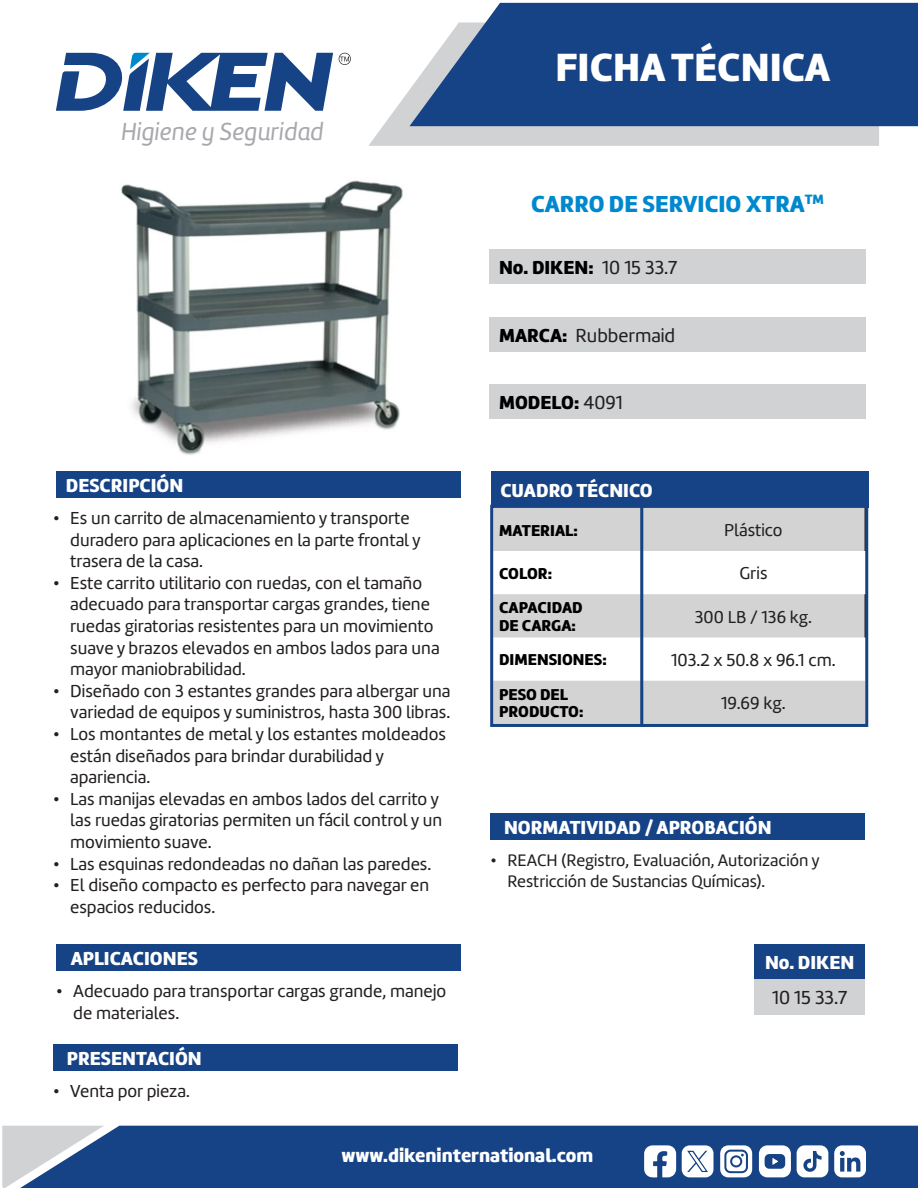
<style>
.page{position:relative;width:918px;height:1188px;background:#fff}
.page>*{position:absolute;margin:0;border:0;box-sizing:border-box;transform-origin:0 0}
.t1{font:40.8px "Amelia Basic Black";color:#fff}
.t2{font:25.5px "Amelia Basic Italic";color:#a8a9ad}
.t3{font:24px "Amelia Basic Black";color:#0088ce}
.t4{font:19.5px "Amelia Basic Black";color:#fff}
.t5{font:19.5px "Amelia Basic Black";color:#000}
.t6{font:19.5px "Amelia Basic";color:#231f20}
.t7{font:18px/21.6px "Amelia Basic";color:#231f20}
.t8{font:17.85px "Amelia Basic";color:#231f20}
.t9{font:17.25px/20.7px "Amelia Basic";color:#231f20}
.t10{font:16.35px/17.9px "Amelia Basic Black";color:#000}
.s1{font-size:17.25px}
.s2{font-family:"Amelia Basic";color:#231f20}
.s3{font-family:"Amelia Basic Black";color:#000}
</style>
<div class="page">
<div style="left:104px;top:1126px;width:814px;height:62px;background:#164386"></div>
<svg style="left:2px;top:1126px;width:102px;height:62px;background:#96a6be"></svg>
<svg style="left:368px;top:91px;width:511px;height:55px;background:#d4d5d7"></svg>
<svg style="left:409px;top:3px;width:509px;height:123px;background:#29528f"></svg>
<svg style="left:56px;top:53px;width:277px;height:58px"></svg>
<svg style="left:339px;top:53px;width:12px;height:12px"></svg>
<svg style="left:682px;top:1145px;width:31px;height:32px"></svg>
<svg style="left:644px;top:1145px;width:32px;height:33px"></svg>
<svg style="left:720px;top:1145px;width:32px;height:32px"></svg>
<div style="left:732px;top:1157px;width:8px;height:8px;background:#fff;border-radius:50%"></div>
<svg style="left:759px;top:1145px;width:32px;height:32px"></svg>
<svg style="left:797px;top:1145px;width:69px;height:32px"></svg>
<img style="left:121px;top:180px;width:282px;height:275px">
<div style="left:491px;top:471px;width:378px;height:36px;background:#164386"></div>
<div style="left:489px;top:249px;width:377px;height:34px;background:#d1d2d4"></div>
<div style="left:489px;top:317px;width:377px;height:34px;background:#d1d2d4"></div>
<div style="left:489px;top:385px;width:377px;height:34px;background:#d1d2d4"></div>
<div style="left:56px;top:471px;width:405px;height:27px;background:#164386"></div>
<div style="left:56px;top:944px;width:405px;height:27px;background:#164386"></div>
<div style="left:53px;top:1044px;width:405px;height:27px;background:#164386"></div>
<div style="left:755px;top:944px;width:110px;height:35px;background:#164386"></div>
<div style="left:755px;top:979px;width:110px;height:35px;background:#d1d2d4"></div>
<svg style="left:494px;top:509px;width:370px;height:128px;fill:#d2d3d2"></svg>
<div style="left:494px;top:681px;width:370px;height:42px;background:#d2d3d2"></div>
<div style="left:490px;top:505px;width:378px;height:222px;border:3px solid #164386"></div>
<hr style="left:640px;top:505px;width:3px;height:222px;background:#164386">
<div style="left:491px;top:814px;width:374px;height:26px;background:#164386"></div>
<h2 class="t2" style="left:121px;top:117px;width:204px">Higiene y Seguridad</h2>
<p class="t4" style="left:66px;top:473px;width:119px">DESCRIPCIÓN</p>
<p class="t7" style="left:70px;top:507px;width:352px;text-indent:-17px">• Es un carrito de almacenamiento y transporte duradero para aplicaciones en la parte frontal y trasera de la casa.</p>
<p class="t7" style="left:70px;top:572px;width:371px;text-indent:-17px">• Este carrito utilitario con ruedas, con el tamaño adecuado para transportar cargas grandes, tiene ruedas giratorias resistentes para un movimiento suave y brazos elevados en ambos lados para una mayor maniobrabilidad.</p>
<p class="t7" style="left:53px;top:680px;width:399px;text-align:right">• Diseñado con 3 estantes grandes para albergar una variedad de equipos y suministros, hasta 300 libras.</p>
<p class="t7" style="left:70px;top:723px;width:377px;text-indent:-17px">• Los montantes de metal y los estantes moldeados están diseñados para brindar durabilidad y apariencia.</p>
<p class="t7" style="left:70px;top:788px;width:373px;text-indent:-17px">• Las manijas elevadas en ambos lados del carrito y las ruedas giratorias permiten un fácil control y un movimiento suave.</p>
<p class="t7" style="left:53px;top:853px;width:380px">• Las esquinas redondeadas no dañan las paredes.</p>
<p class="t7" style="left:70px;top:875px;width:361px;text-indent:-17px">• El diseño compacto es perfecto para navegar en espacios reducidos.</p>
<p class="t4" style="left:71px;top:946px;width:129px">APLICACIONES</p>
<p class="t7" style="left:73px;top:980px;width:374px;text-indent:-17px">• Adecuado para transportar cargas grande, manejo de materiales.</p>
<p class="t4" style="left:67px;top:1046px;width:136px">PRESENTACIÓN</p>
<p class="t7" style="left:53px;top:1080px;width:138px">• Venta por pieza<span class="s1">.</span></p>
<h1 class="t1" style="left:555px;top:42px;width:276px">FICHA TÉCNICA</h1>
<p class="t3" style="left:531px;top:189px;width:294px">CARRO DE SERVICIO XTRA<sup>TM</sup></p>
<p class="t5" style="left:499px;top:255px;width:180px">No. DIKEN: <span class="s2">10 15 33.7</span></p>
<p class="t6" style="left:499px;top:324px;width:178px"><span class="s3">MARCA:</span> Rubbermaid</p>
<p class="t5" style="left:499px;top:391px;width:125px">MODELO: <span class="s2">4091</span></p>
<p class="t4" style="left:500px;top:478px;width:154px">CUADRO TÉCNICO</p>
<p class="t10" style="left:499px;top:521px;width:80px">MATERIAL:</p>
<p class="t8" style="left:724px;top:520px;width:60px">Plástico</p>
<p class="t10" style="left:499px;top:565px;width:54px">COLOR:</p>
<p class="t8" style="left:739px;top:563px;width:30px">Gris</p>
<p class="t10" style="left:499px;top:599px;width:85px">CAPACIDAD<br>DE CARGA:</p>
<p class="t8" style="left:695px;top:606px;width:119px">300 LB / 136 kg.</p>
<p class="t10" style="left:499px;top:651px;width:109px">DIMENSIONES:</p>
<p class="t7" style="left:671px;top:649px;width:166px">103.2 x 50.8 x 96.1 cm.</p>
<p class="t10" style="left:499px;top:685px;width:86px">PESO DEL<br>PRODUCTO:</p>
<p class="t7" style="left:721px;top:692px;width:66px">19.69 kg.</p>
<p class="t4" style="left:504px;top:816px;width:269px">NORMATIVIDAD / APROBACIÓN</p>
<p class="t9" style="left:507px;top:850px;width:314px;text-indent:-17px">• REACH (Registro, Evaluación, Autorización y<br>Restricción de Sustancias Químicas).</p>
<p class="t4" style="left:765px;top:951px;width:91px">No. DIKEN</p>
<p class="t6" style="left:772px;top:986px;width:77px">10 15 33.7</p>
<p class="t4" style="left:342px;top:1144px;width:253px">www.dikeninternational.com</p>
</div>
